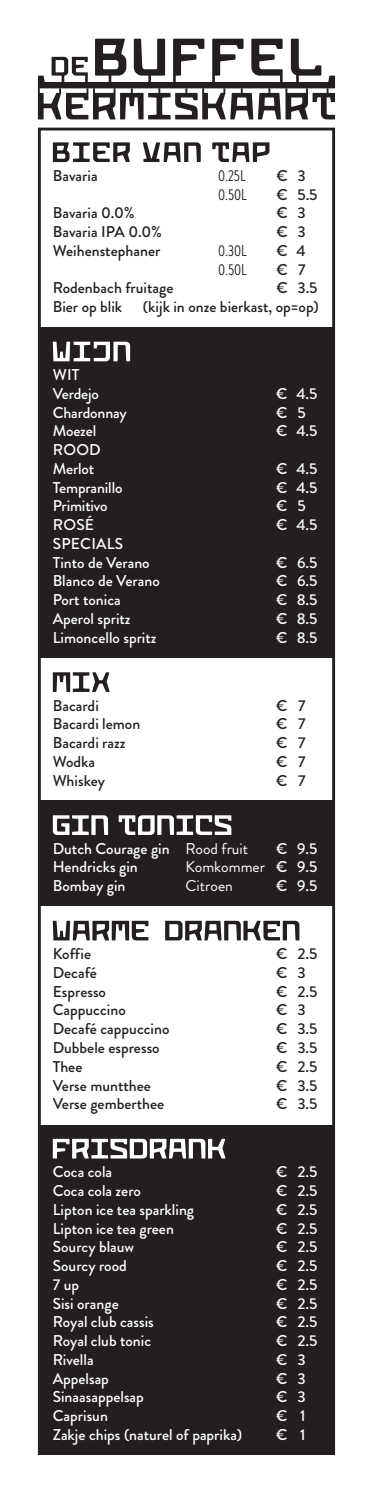
<style>
.page{position:relative;width:373px;height:1489px;background:#fff}
.page>*{position:absolute;margin:0;border:0;box-sizing:border-box;transform-origin:0 0}
.t1{font:500 15.62px "Brandon Grotesque";color:#fff}
.t2{font:500 15.62px "Brandon Grotesque";color:#231f20}
.t3{font:15.62px "Brandon Grotesque Cond";color:#231f20}
.t4{font:15.62px "Brandon Grotesque";color:#fff}
.s1{font-weight:400}
.s2{font-weight:500}
</style>
<div class="page">
<svg style="left:38px;top:39px;width:296px;height:80px"></svg>
<svg style="left:53px;top:142px;width:77px;height:20px"></svg>
<svg style="left:142px;top:142px;width:58px;height:20px"></svg>
<svg style="left:212px;top:142px;width:57px;height:20px"></svg>
<div style="left:38px;top:327px;width:296px;height:330px;background:#231f20"></div>
<svg style="left:53px;top:342px;width:77px;height:19px"></svg>
<svg style="left:53px;top:672px;width:56px;height:20px"></svg>
<div style="left:38px;top:800px;width:296px;height:106px;background:#231f20"></div>
<svg style="left:53px;top:815px;width:55px;height:20px"></svg>
<svg style="left:118px;top:815px;width:113px;height:20px"></svg>
<div style="left:38px;top:1123px;width:296px;height:331px;background:#231f20"></div>
<svg style="left:53px;top:1138px;width:172px;height:20px"></svg>
<svg style="left:53px;top:920px;width:95px;height:20px"></svg>
<svg style="left:165px;top:920px;width:134px;height:20px"></svg>
<div style="left:38px;top:128px;width:296px;height:1326px;border:3px solid #231f20"></div>
<p class="t2" style="left:53px;top:165px;width:46px">Bavaria</p>
<p class="t3" style="left:218px;top:165px;width:29px">0.25L</p>
<p class="t2" style="left:276px;top:165px;width:31px">€ 3</p>
<p class="t3" style="left:218px;top:184px;width:30px">0.50L</p>
<p class="t2" style="left:276px;top:183px;width:43px">€ 5.5</p>
<p class="t2" style="left:53px;top:202px;width:83px">Bavaria 0.0%</p>
<p class="t2" style="left:276px;top:202px;width:31px">€ 3</p>
<p class="t2" style="left:53px;top:221px;width:110px">Bavaria IPA 0.0%</p>
<p class="t2" style="left:276px;top:221px;width:31px">€ 3</p>
<p class="t2" style="left:53px;top:240px;width:109px">Weihenstephaner</p>
<p class="t3" style="left:218px;top:240px;width:30px">0.30L</p>
<p class="t2" style="left:276px;top:240px;width:31px">€ 4</p>
<p class="t3" style="left:218px;top:259px;width:30px">0.50L</p>
<p class="t2" style="left:276px;top:258px;width:31px">€ 7</p>
<p class="t2" style="left:53px;top:277px;width:122px">Rodenbach fruitage</p>
<p class="t2" style="left:276px;top:277px;width:43px">€ 3.5</p>
<p class="t2" style="left:53px;top:296px;width:71px">Bier op blik</p>
<p class="t2" style="left:143px;top:296px;width:177px">(kijk in onze bierkast, op=op)</p>
<p class="t1" style="left:53px;top:364px;width:28px">WIT</p>
<p class="t1" style="left:53px;top:382px;width:48px">Verdejo</p>
<p class="t1" style="left:276px;top:382px;width:42px">€ 4.5</p>
<p class="t1" style="left:53px;top:401px;width:75px">Chardonnay</p>
<p class="t1" style="left:276px;top:401px;width:31px">€ 5</p>
<p class="t1" style="left:53px;top:420px;width:45px">Moezel</p>
<p class="t1" style="left:276px;top:420px;width:42px">€ 4.5</p>
<p class="t1" style="left:53px;top:439px;width:49px">ROOD</p>
<p class="t1" style="left:53px;top:457px;width:43px">Merlot</p>
<p class="t1" style="left:276px;top:457px;width:42px">€ 4.5</p>
<p class="t1" style="left:53px;top:476px;width:71px">Tempranillo</p>
<p class="t1" style="left:276px;top:476px;width:42px">€ 4.5</p>
<p class="t1" style="left:53px;top:495px;width:56px">Primitivo</p>
<p class="t1" style="left:276px;top:495px;width:31px">€ 5</p>
<p class="t1" style="left:53px;top:514px;width:43px">ROSÉ</p>
<p class="t1" style="left:276px;top:514px;width:42px">€ 4.5</p>
<p class="t1" style="left:53px;top:532px;width:71px">SPECIALS</p>
<p class="t1" style="left:53px;top:551px;width:98px">Tinto de Verano</p>
<p class="t1" style="left:276px;top:551px;width:43px">€ 6.5</p>
<p class="t1" style="left:53px;top:570px;width:108px">Blanco de Verano</p>
<p class="t1" style="left:276px;top:570px;width:43px">€ 6.5</p>
<p class="t1" style="left:53px;top:589px;width:69px">Port tonica</p>
<p class="t1" style="left:276px;top:589px;width:43px">€ 8.5</p>
<p class="t1" style="left:53px;top:607px;width:79px">Aperol spritz</p>
<p class="t1" style="left:276px;top:607px;width:43px">€ 8.5</p>
<p class="t1" style="left:53px;top:626px;width:105px">Limoncello spritz</p>
<p class="t1" style="left:276px;top:626px;width:43px">€ 8.5</p>
<p class="t2" style="left:53px;top:694px;width:47px">Bacardi</p>
<p class="t2" style="left:276px;top:694px;width:31px">€ 7</p>
<p class="t2" style="left:53px;top:713px;width:89px">Bacardi lemon</p>
<p class="t2" style="left:276px;top:713px;width:31px">€ 7</p>
<p class="t2" style="left:53px;top:732px;width:74px">Bacardi razz</p>
<p class="t2" style="left:276px;top:732px;width:31px">€ 7</p>
<p class="t2" style="left:53px;top:750px;width:44px">Wodka</p>
<p class="t2" style="left:276px;top:750px;width:31px">€ 7</p>
<p class="t2" style="left:53px;top:769px;width:54px">Whiskey</p>
<p class="t2" style="left:276px;top:769px;width:31px">€ 7</p>
<p class="t1" style="left:53px;top:837px;width:196px">Dutch Courage gin <span class="s1">Rood fruit</span></p>
<p class="t1" style="left:276px;top:837px;width:43px">€ 9.5</p>
<p class="t1" style="left:53px;top:856px;width:86px">Hendricks gin</p>
<p class="t4" style="left:185px;top:856px;width:133px">Komkommer <span class="s2">€ 9.5</span></p>
<p class="t1" style="left:53px;top:875px;width:74px">Bombay gin</p>
<p class="t4" style="left:185px;top:875px;width:49px">Citroen</p>
<p class="t1" style="left:276px;top:875px;width:43px">€ 9.5</p>
<p class="t2" style="left:53px;top:943px;width:40px">Koffie</p>
<p class="t2" style="left:276px;top:943px;width:43px">€ 2.5</p>
<p class="t2" style="left:53px;top:961px;width:46px">Decafé</p>
<p class="t2" style="left:276px;top:961px;width:31px">€ 3</p>
<p class="t2" style="left:53px;top:980px;width:55px">Espresso</p>
<p class="t2" style="left:276px;top:980px;width:43px">€ 2.5</p>
<p class="t2" style="left:53px;top:999px;width:74px">Cappuccino</p>
<p class="t2" style="left:276px;top:999px;width:31px">€ 3</p>
<p class="t2" style="left:53px;top:1018px;width:118px">Decafé cappuccino</p>
<p class="t2" style="left:276px;top:1018px;width:43px">€ 3.5</p>
<p class="t2" style="left:53px;top:1036px;width:108px">Dubbele espresso</p>
<p class="t2" style="left:276px;top:1036px;width:43px">€ 3.5</p>
<p class="t2" style="left:53px;top:1055px;width:31px">Thee</p>
<p class="t2" style="left:276px;top:1055px;width:43px">€ 2.5</p>
<p class="t2" style="left:53px;top:1074px;width:99px">Verse muntthee</p>
<p class="t2" style="left:276px;top:1074px;width:43px">€ 3.5</p>
<p class="t2" style="left:53px;top:1093px;width:113px">Verse gemberthee</p>
<p class="t2" style="left:276px;top:1093px;width:43px">€ 3.5</p>
<p class="t1" style="left:53px;top:1160px;width:61px">Coca cola</p>
<p class="t1" style="left:276px;top:1160px;width:43px">€ 2.5</p>
<p class="t1" style="left:53px;top:1179px;width:89px">Coca cola zero</p>
<p class="t1" style="left:276px;top:1179px;width:43px">€ 2.5</p>
<p class="t1" style="left:53px;top:1198px;width:143px">Lipton ice tea sparkling</p>
<p class="t1" style="left:276px;top:1198px;width:43px">€ 2.5</p>
<p class="t1" style="left:53px;top:1217px;width:122px">Lipton ice tea green</p>
<p class="t1" style="left:276px;top:1217px;width:43px">€ 2.5</p>
<p class="t1" style="left:53px;top:1235px;width:83px">Sourcy blauw</p>
<p class="t1" style="left:276px;top:1235px;width:43px">€ 2.5</p>
<p class="t1" style="left:53px;top:1254px;width:75px">Sourcy rood</p>
<p class="t1" style="left:276px;top:1254px;width:43px">€ 2.5</p>
<p class="t1" style="left:53px;top:1273px;width:28px">7 up</p>
<p class="t1" style="left:276px;top:1273px;width:43px">€ 2.5</p>
<p class="t1" style="left:53px;top:1292px;width:67px">Sisi orange</p>
<p class="t1" style="left:276px;top:1292px;width:43px">€ 2.5</p>
<p class="t1" style="left:53px;top:1310px;width:102px">Royal club cassis</p>
<p class="t1" style="left:276px;top:1310px;width:43px">€ 2.5</p>
<p class="t1" style="left:53px;top:1329px;width:100px">Royal club tonic</p>
<p class="t1" style="left:276px;top:1329px;width:43px">€ 2.5</p>
<p class="t1" style="left:53px;top:1348px;width:42px">Rivella</p>
<p class="t1" style="left:276px;top:1348px;width:31px">€ 3</p>
<p class="t1" style="left:53px;top:1367px;width:58px">Appelsap</p>
<p class="t1" style="left:276px;top:1367px;width:31px">€ 3</p>
<p class="t1" style="left:53px;top:1385px;width:92px">Sinaasappelsap</p>
<p class="t1" style="left:276px;top:1385px;width:31px">€ 3</p>
<p class="t1" style="left:53px;top:1404px;width:57px">Caprisun</p>
<p class="t1" style="left:276px;top:1404px;width:31px">€ 1</p>
<p class="t1" style="left:53px;top:1423px;width:190px">Zakje chips (naturel of paprika)</p>
<p class="t1" style="left:276px;top:1423px;width:31px">€ 1</p>
</div>
